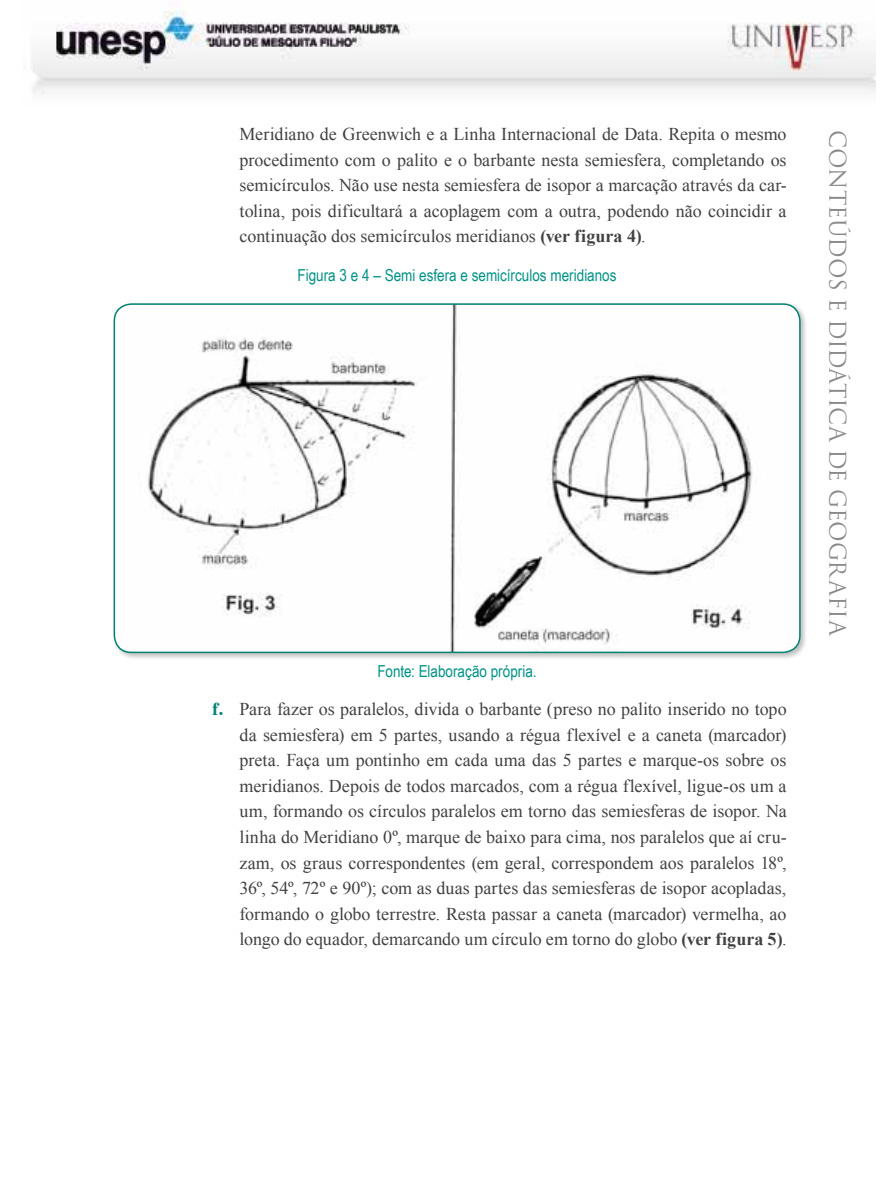
<style>
.page{position:relative;width:893px;height:1183px;background:#fff}
.page>*{position:absolute;margin:0;border:0;box-sizing:border-box;transform-origin:0 0}
.t1{font:22.5px "Trajan Pro";letter-spacing:-.02em;color:#888a8d}
.t2{font:18px/25.5px "Times New Roman";color:#414042;text-align:justify}
.t3{font:16.5px "Arial Narrow";color:#009286}
.s1{font-weight:700}
.s2{font-family:"Times";font-weight:700;color:#008272}
</style>
<div class="page">
<img style="left:32px;top:10px;width:844px;height:85px">
<div style="left:112px;top:301px;width:696px;height:359px;background:#000;opacity:.25"></div>
<img style="left:114px;top:304px;width:686px;height:348px">
<div style="left:114px;top:303px;width:687px;height:350px;border:2px solid #008272;border-radius:17px"></div>
<p class="t2" style="left:240px;top:121px;width:549px">Meridiano de Greenwich e a Linha Internacional de Data. Repita o mesmo procedimento com o palito e o barbante nesta semiesfera, completando os semicírculos. Não use nesta semiesfera de isopor a marcação através da car&shy;tolina, pois dificultará a acoplagem com a outra, podendo não coincidir a continuação dos semicírculos meridianos <span class="s1">(ver figura 4)</span>.</p>
<p class="t3" style="left:298px;top:262px;width:320px">Figura 3 e 4 – Semi esfera e semicírculos meridianos</p>
<p class="t3" style="left:377px;top:659px;width:161px">Fonte: Elaboração própria.</p>
<p class="t2" style="left:240px;top:696px;width:549px;text-indent:-27px"><span class="s2">f.</span> Para fazer os paralelos, divida o barbante (preso no palito inserido no topo da semiesfera) em 5 partes, usando a régua flexível e a caneta (marcador) preta. Faça um pontinho em cada uma das 5 partes e marque-os sobre os meridianos. Depois de todos marcados, com a régua flexível, ligue-os um a um, formando os círculos paralelos em torno das semiesferas de isopor. Na linha do Meridiano 0º, marque de baixo para cima, nos paralelos que aí cru&shy;zam, os graus correspondentes (em geral, correspondem aos paralelos 18º, 36º, 54º, 72º e 90º); com as duas partes das semiesferas de isopor acopladas, formando o globo terrestre. Resta passar a caneta (marcador) vermelha, ao longo do equador, demarcando um círculo em torno do globo <span class="s1">(ver figura 5)</span>.</p>
<p class="t1" style="left:852px;top:130px;width:505px;rotate:90deg">Conteúdos e Didática de GEOGRAFIA</p>
</div>
